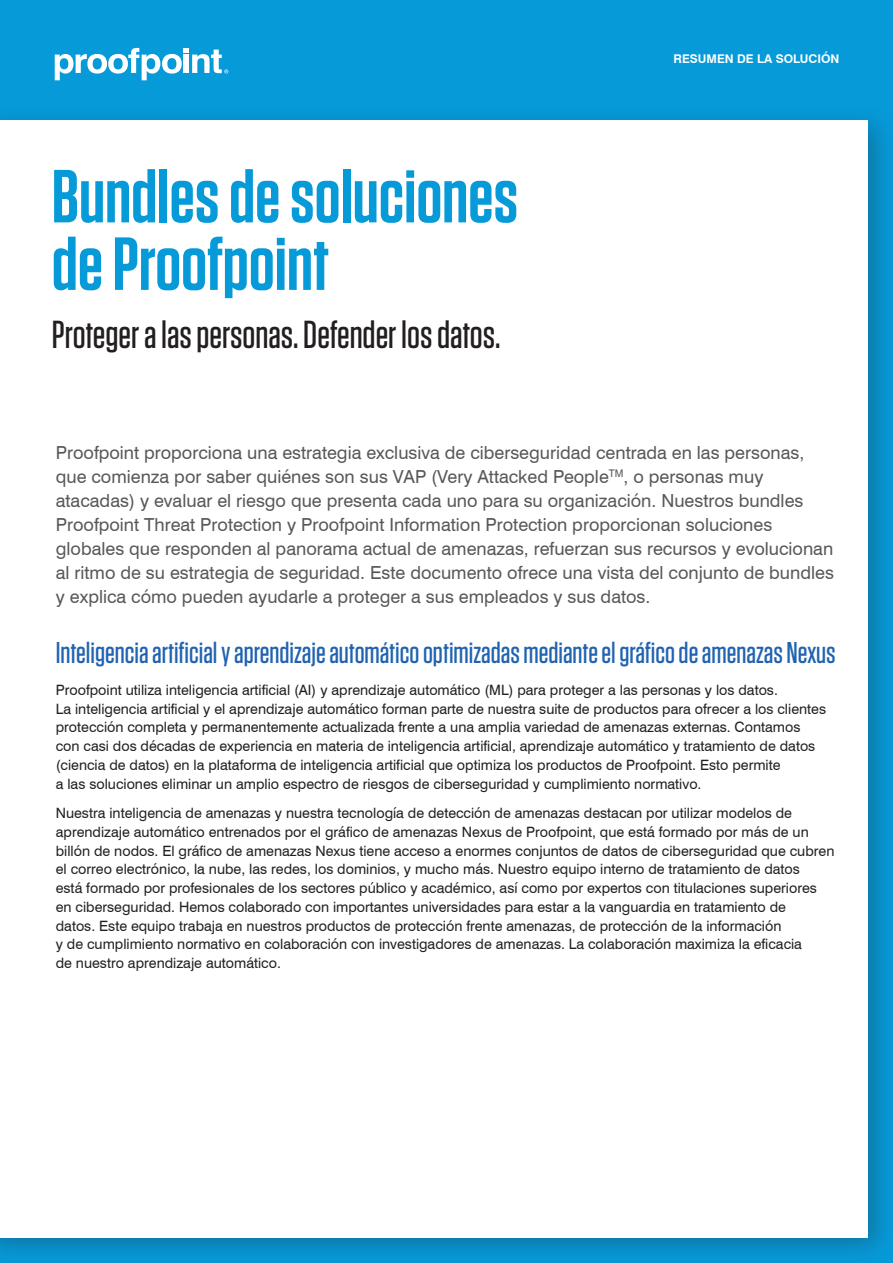
<style>
.page{position:relative;width:893px;height:1263px;background:#069ad9}
.page>*{position:absolute;margin:0;border:0;box-sizing:border-box;transform-origin:0 0}
.t1{font:600 75px/67.5px "Tungsten";color:#069ad9}
.t2{font:500 39px "Tungsten";color:#231f20}
.t3{font:500 30px "Tungsten";color:#2163b0}
.t4{font:18px/24px "Swiss 721 BT";color:#57585a}
.t5{font:14.25px/18.8px "Swiss 721 BT";color:#231f20}
.t6{font:700 12px "Swiss 721 BT";color:#fff}
</style>
<div class="page">
<div style="left:0;top:104px;width:893px;height:1159px;background:#231f20;opacity:.3"></div>
<div style="left:0;top:120px;width:868px;height:1117px;background:#fff"></div>
<svg style="left:55px;top:48px;width:173px;height:32px"></svg>
<h1 class="t1" style="left:52px;top:164px;width:468px">Bundles de soluciones de Proofpoint</h1>
<h2 class="t2" style="left:52px;top:314px;width:450px">Proteger a las personas. Defender los datos.</h2>
<p class="t6" style="left:673px;top:52px;width:167px">RESUMEN DE LA SOLUCIÓN</p>
<p class="t4" style="left:56px;top:440px;width:780px">Proofpoint proporciona una estrategia exclusiva de ciberseguridad centrada en las personas, que comienza por saber quiénes son sus VAP (Very Attacked People<sup>TM</sup>, o personas muy atacadas) y evaluar el riesgo que presenta cada uno para su organización. Nuestros bundles Proofpoint Threat Protection y Proofpoint Information Protection proporcionan soluciones globales que responden al panorama actual de amenazas, refuerzan sus recursos y evolucionan al ritmo de su estrategia de seguridad. Este documento ofrece una vista del conjunto de bundles y explica cómo pueden ayudarle a proteger a sus empleados y sus datos.</p>
<h3 class="t3" style="left:56px;top:636px;width:781px">Inteligencia artificial y aprendizaje automático optimizadas mediante el gráfico de amenazas Nexus</h3>
<p class="t5" style="left:56px;top:680px;width:772px">Proofpoint utiliza inteligencia artificial (AI) y aprendizaje automático (ML) para proteger a las personas y los datos.<br>La inteligencia artificial y el aprendizaje automático forman parte de nuestra suite de productos para ofrecer a los clientes protección completa y permanentemente actualizada frente a una amplia variedad de amenazas externas. Contamos con casi dos décadas de experiencia en materia de inteligencia artificial, aprendizaje automático y tratamiento de datos (ciencia de datos) en la plataforma de inteligencia artificial que optimiza los productos de Proofpoint. Esto permite<br>a las soluciones eliminar un amplio espectro de riesgos de ciberseguridad y cumplimiento normativo.</p>
<p class="t5" style="left:56px;top:804px;width:780px">Nuestra inteligencia de amenazas y nuestra tecnología de detección de amenazas destacan por utilizar modelos de aprendizaje automático entrenados por el gráfico de amenazas Nexus de Proofpoint, que está formado por más de un billón de nodos. El gráfico de amenazas Nexus tiene acceso a enormes conjuntos de datos de ciberseguridad que cubren el correo electrónico, la nube, las redes, los dominios, y mucho más. Nuestro equipo interno de tratamiento de datos<br>está formado por profesionales de los sectores público y académico, así como por expertos con titulaciones superiores en ciberseguridad. Hemos colaborado con importantes universidades para estar a la vanguardia en tratamiento de<br>datos. Este equipo trabaja en nuestros productos de protección frente amenazas, de protección de la información<br>y de cumplimiento normativo en colaboración con investigadores de amenazas. La colaboración maximiza la eficacia<br>de nuestro aprendizaje automático.</p>
</div>
